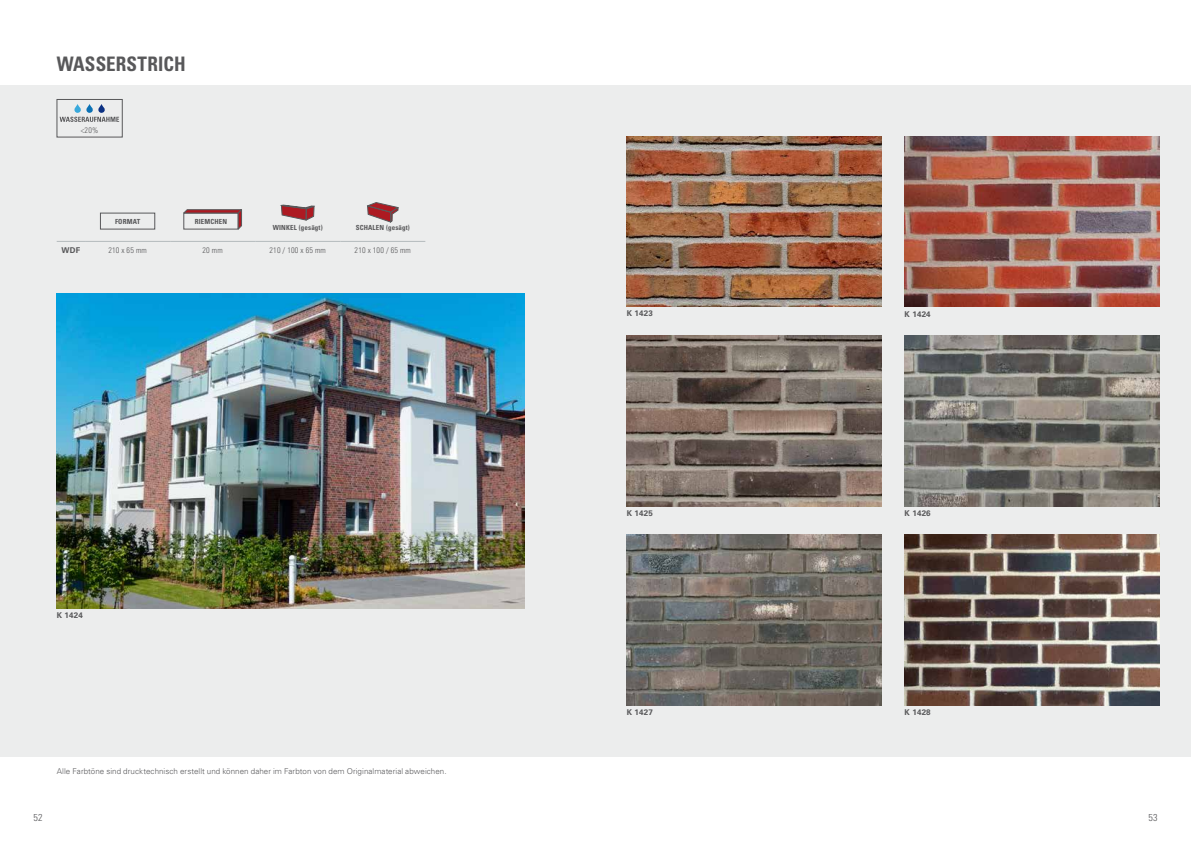
<style>
.page{position:relative;width:1191px;height:842px;background:#fff}
.page>*{position:absolute;margin:0;border:0;box-sizing:border-box;transform-origin:0 0}
.t1{font:700 condensed 20px "Univers LT Std";letter-spacing:.005em;color:#58585a;scale:.95 1}
.t2{font:300 condensed 10px "Univers LT Std";color:#58585a}
.t3{font:300 8px "Univers LT Std";letter-spacing:.01em;color:#58585a}
.t4{font:300 condensed 8px "Univers LT Std";letter-spacing:.02em;color:#58585a}
.t5{font:700 8px "Univers LT Std";letter-spacing:.02em;color:#58585a}
.t6{font:700 condensed 7px "Univers LT Std";letter-spacing:.02em;color:#58585a}
</style>
<div class="page">
<div style="left:0;top:85px;width:1191px;height:672px;background:#eceded"></div>
<img style="left:626px;top:534px;width:256px;height:171px">
<img style="left:904px;top:534px;width:255px;height:171px">
<img style="left:904px;top:335px;width:255px;height:171px">
<img style="left:626px;top:136px;width:256px;height:171px">
<img style="left:626px;top:335px;width:256px;height:171px">
<img style="left:904px;top:136px;width:255px;height:171px">
<svg style="left:57px;top:241px;width:28px;height:1px"></svg>
<hr style="left:85px;top:241px;width:85px;height:1px;background:#b4babd">
<hr style="left:170px;top:241px;width:85px;height:1px;background:#b4babd">
<hr style="left:255px;top:241px;width:85px;height:1px;background:#b4babd">
<hr style="left:340px;top:241px;width:85px;height:1px;background:#b4babd">
<svg style="left:183px;top:209px;width:59px;height:21px"></svg>
<svg style="left:281px;top:204px;width:33px;height:16px"></svg>
<svg style="left:367px;top:202px;width:31px;height:20px"></svg>
<div style="left:57px;top:99px;width:65px;height:38px;border:1px solid #58585a"></div>
<svg style="left:60px;top:104px;width:59px;height:18px"></svg>
<img style="left:57px;top:294px;width:467px;height:314px">
<h1 class="t1" style="left:57px;top:52px;width:137px">WASSERSTRICH</h1>
<p class="t4" style="left:81px;top:125px;width:19px">&lt;20%</p>
<p class="t6" style="left:115px;top:217px;width:27px">FORMAT</p>
<p class="t6" style="left:195px;top:217px;width:34px">RIEMCHEN</p>
<p class="t6" style="left:273px;top:223px;width:51px">WINKEL (gesägt)</p>
<p class="t6" style="left:356px;top:223px;width:56px">SCHALEN (gesägt)</p>
<p class="t5" style="left:62px;top:245px;width:20px">WDF</p>
<p class="t4" style="left:108px;top:245px;width:40px">210 x 65 mm</p>
<p class="t4" style="left:202px;top:245px;width:22px">20 mm</p>
<p class="t4" style="left:269px;top:245px;width:58px">210 / 100 x 65 mm</p>
<p class="t4" style="left:355px;top:245px;width:58px">210 x 100 / 65 mm</p>
<p class="t5" style="left:57px;top:610px;width:28px">K 1424</p>
<p class="t3" style="left:57px;top:766px;width:391px">Alle Farbtöne sind drucktechnisch erstellt und können daher im Farbton von dem Originalmaterial abweichen.</p>
<p class="t5" style="left:626px;top:309px;width:28px">K 1423</p>
<p class="t5" style="left:626px;top:508px;width:28px">K 1425</p>
<p class="t5" style="left:904px;top:309px;width:28px">K 1424</p>
<p class="t5" style="left:904px;top:508px;width:28px">K 1426</p>
<p class="t5" style="left:626px;top:708px;width:28px">K 1427</p>
<p class="t5" style="left:904px;top:708px;width:28px">K 1428</p>
<p class="t2" style="left:33px;top:812px;width:11px">52</p>
<p class="t2" style="left:1148px;top:812px;width:11px">53</p>
</div>
